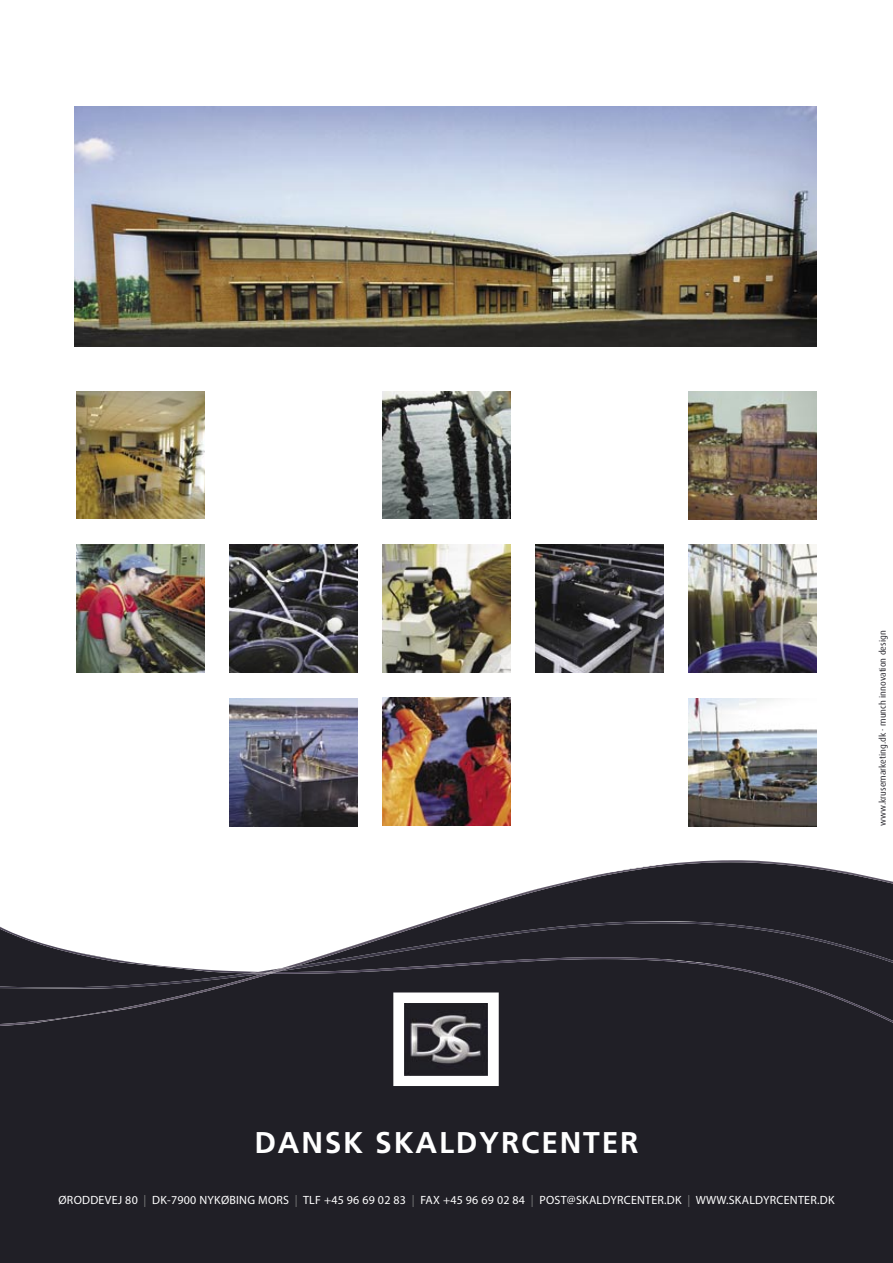
<style>
.page{position:relative;width:893px;height:1263px;background:#fff}
.page>*{position:absolute;margin:0;border:0;box-sizing:border-box;transform-origin:0 0}
.t1{font:700 30px "Frutiger";letter-spacing:.06em;color:#fff}
.t2{font:12px "Myriad";letter-spacing:.02em;color:#fff}
.t3{font:9px "Dax";color:#201f26}
.s1{color:#7b7c7c}
</style>
<div class="page">
<div style="left:0;top:1026px;width:893px;height:237px;background:#201f26"></div>
<svg style="left:0;top:860px;width:893px;height:166px;fill:#201f26"></svg>
<svg style="left:6px;top:930px;width:290px;height:44px"></svg>
<svg style="left:393px;top:992px;width:106px;height:94px"></svg>
<img style="left:404px;top:1003px;width:84px;height:72px">
<img style="left:230px;top:699px;width:127px;height:127px">
<img style="left:230px;top:545px;width:127px;height:128px">
<img style="left:76px;top:545px;width:128px;height:128px">
<img style="left:689px;top:545px;width:128px;height:128px">
<img style="left:536px;top:545px;width:127px;height:128px">
<img style="left:382px;top:545px;width:128px;height:128px">
<img style="left:689px;top:699px;width:128px;height:127px">
<img style="left:689px;top:392px;width:128px;height:128px">
<img style="left:383px;top:391px;width:127px;height:128px">
<img style="left:383px;top:697px;width:127px;height:128px">
<img style="left:77px;top:391px;width:127px;height:127px">
<img style="left:74px;top:106px;width:743px;height:241px">
<p class="t3" style="left:878px;top:826px;width:197px;rotate:-90deg">www.krusemarketing.dk · munch innovation design</p>
<h1 class="t1" style="left:254px;top:1124px;width:386px">DANSK SKALDYRCENTER</h1>
<p class="t2" style="left:58px;top:1193px;width:777px">ØRODDEVEJ 80 <span class="s1">|</span> DK-7900 NYKØBING MORS <span class="s1">|</span> TLF +45 96 69 02 83 <span class="s1">|</span> FAX +45 96 69 02 84 <span class="s1">|</span> POST@SKALDYRCENTER.DK <span class="s1">|</span> WWW.SKALDYRCENTER.DK</p>
</div>
